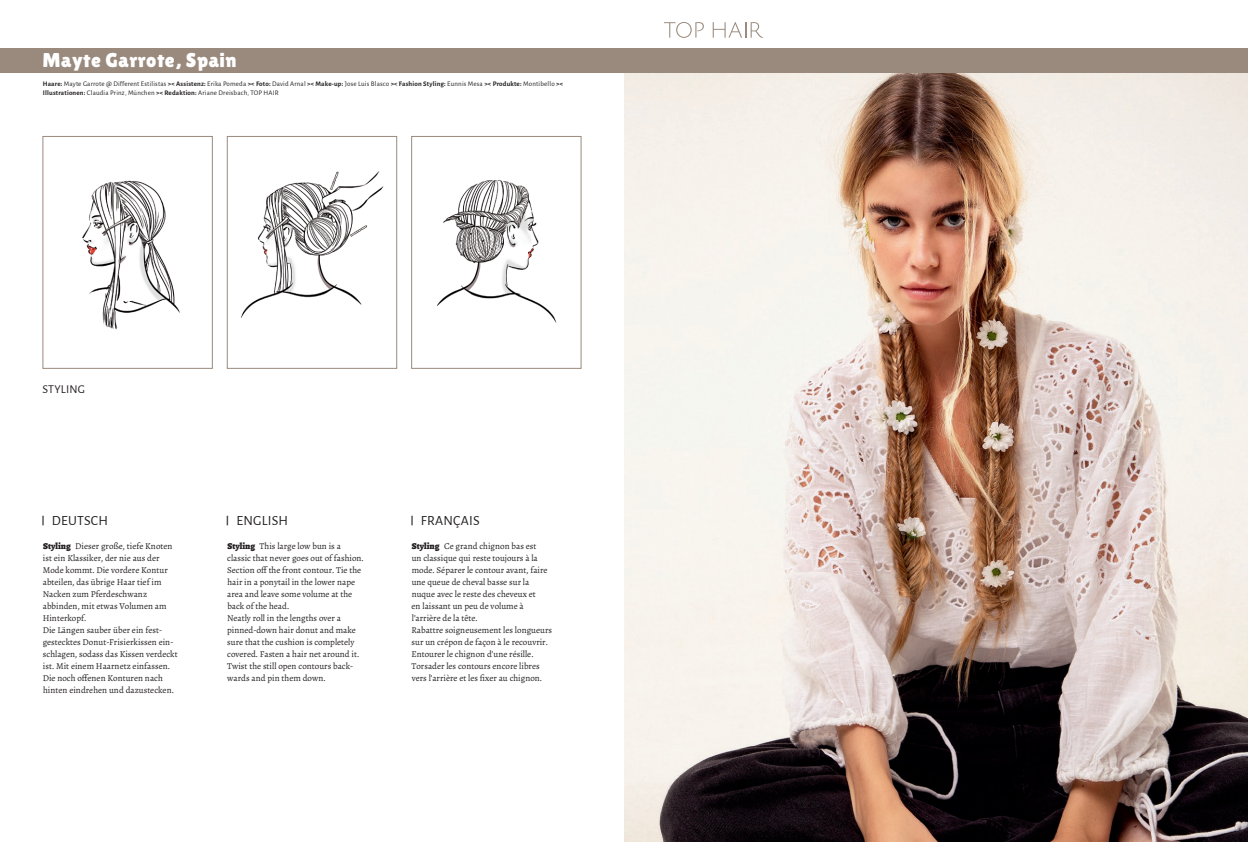
<style>
.page{position:relative;width:1248px;height:842px;background:#fff}
.page>*{position:absolute;margin:0;border:0;box-sizing:border-box;transform-origin:0 0}
.t1{font:20px "Lilita One";letter-spacing:.025em;color:#fff}
.t2{font:14px "Alegreya Sans";letter-spacing:.015em;color:#231f20}
.t3{font:12px "Alegreya Sans";letter-spacing:.015em;color:#231f20}
.t4{font:9px/12px "Alegreya";color:#231f20}
.t5{font:7px/9px "Alegreya Sans";letter-spacing:.025em;color:#231f20}
.s1{font-weight:700}
.s2{font-weight:800;font-size:9px}
.s3{font-weight:900}
</style>
<div class="page">
<img style="left:82px;top:180px;width:98px;height:150px">
<div style="left:43px;top:136px;width:170px;height:233px;border:1px solid #9a8a7d"></div>
<img style="left:240px;top:171px;width:144px;height:147px">
<div style="left:227px;top:136px;width:170px;height:233px;border:1px solid #9a8a7d"></div>
<img style="left:437px;top:180px;width:120px;height:143px">
<div style="left:411px;top:136px;width:170px;height:233px;border:1px solid #9a8a7d"></div>
<img style="left:624px;top:73px;width:623px;height:769px">
<div style="left:0;top:48px;width:624px;height:25px;background:#9a8a7d"></div>
<div style="left:624px;top:48px;width:623px;height:25px;background:#9a8a7d"></div>
<svg style="left:664px;top:22px;width:39px;height:16px"></svg>
<svg style="left:712px;top:22px;width:50px;height:16px"></svg>
<h1 class="t1" style="left:43px;top:48px;width:195px">Mayte Garrote, Spain</h1>
<p class="t5" style="left:43px;top:79px;width:522px"><span class="s1">Haare:</span> Mayte Garrote @ Different Estilistas <span class="s1">&gt;&lt; Assistenz:</span> Erika Pomeda <span class="s1">&gt;&lt; Foto:</span> David Arnal <span class="s1">&gt;&lt; Make-up:</span> Jose Luis Blasco <span class="s1">&gt;&lt; Fashion Styling:</span> Eunnis Mesa <span class="s1">&gt;&lt; Produkte:</span> Montibello <span class="s1">&gt;&lt;<br>Illustrationen:</span> Claudia Prinz, München <span class="s1">&gt;&lt; Redaktion:</span> Ariane Dreisbach, TOP HAIR</p>
<h3 class="t3" style="left:43px;top:381px;width:44px">STYLING</h3>
<h2 class="t2" style="left:42px;top:511px;width:68px"><sup>|</sup> DEUTSCH</h2>
<h2 class="t2" style="left:226px;top:511px;width:63px"><span class="s2">|</span> ENGLISH</h2>
<h2 class="t2" style="left:410px;top:511px;width:70px"><span class="s2">|</span> FRANÇAIS</h2>
<p class="t4" style="left:43px;top:540px;width:137px"><span class="s3">Styling</span> Dieser große, tiefe Knoten ist ein Klassiker, der nie aus der<br>Mode kommt. Die vordere Kontur abteilen, das übrige Haar tief im<br>Nacken zum Pferdeschwanz abbinden, mit etwas Volumen am<br>Hinterkopf.<br>Die Längen sauber über ein fest&shy;gestecktes Donut-Frisierkissen ein&shy;schlagen, sodass das Kissen verdeckt ist. Mit einem Haarnetz einfassen.<br>Die noch offenen Konturen nach hinten eindrehen und dazustecken.</p>
<p class="t4" style="left:227px;top:540px;width:138px"><span class="s3">Styling</span> This large low bun is a classic that never goes out of fashion.<br>Section off the front contour. Tie the hair in a ponytail in the lower nape area and leave some volume at the back of the head.<br>Neatly roll in the lengths over a pinned-down hair donut and make sure that the cushion is completely covered. Fasten a hair net around it.<br>Twist the still open contours back&shy;wards and pin them down.</p>
<p class="t4" style="left:411px;top:540px;width:142px"><span class="s3">Styling</span> Ce grand chignon bas est<br>un classique qui reste toujours à la mode. Séparer le contour avant, faire une queue de cheval basse sur la nuque avec le reste des cheveux et<br>en laissant un peu de volume à l’arrière de la tête.<br>Rabattre soigneusement les longueurs sur un crépon de façon à le recouvrir.<br>Entourer le chignon d’une résille.<br>Torsader les contours encore libres vers l’arrière et les fixer au chignon.</p>
</div>
